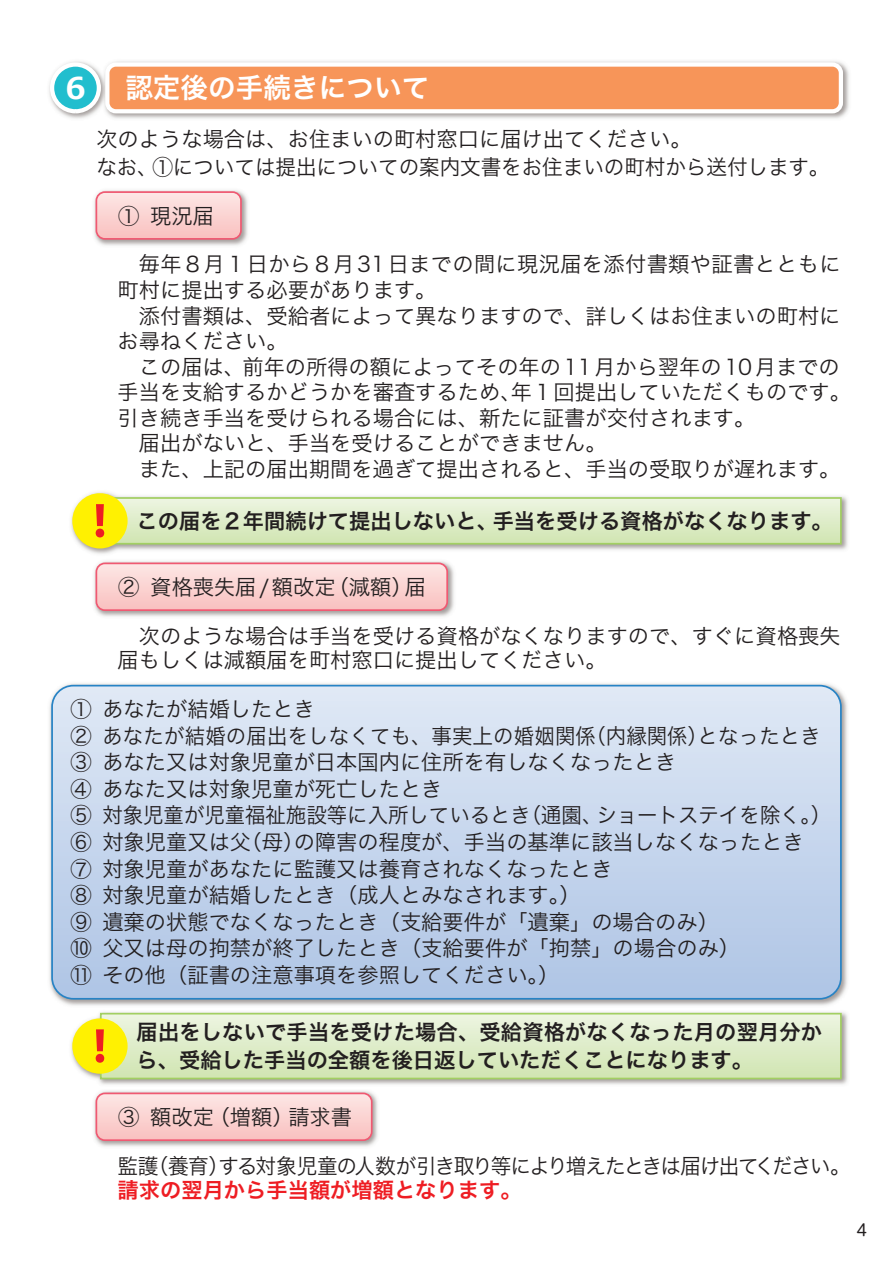
<style>
.page{position:relative;width:893px;height:1263px;background:#fff}
.page>*{position:absolute;margin:0;border:0;box-sizing:border-box;transform-origin:0 0}
.t1{font:700 30px "Meiryo";color:#fff}
.t2{font:27.6px "Hira Kaku Pro W6";color:#fff}
.t3{font:21.3px/25.5px "Hira Kaku Pro W3";color:#231f20}
.t4{font:21.3px/27.6px "Hira Kaku Pro W6";color:#231f20}
.t5{font:21.3px "Hira Kaku Pro W3";color:#231f20;scale:.96 1}
.t6{font:21.3px "Hira Kaku Pro W3";letter-spacing:-.075em;color:#231f20}
.t7{font:21.3px "Hira Kaku Pro W6";color:#ee1d23}
.t8{font:15.9px "UD Shin M Go Pr 6 N";color:#231f20}
</style>
<div class="page">
<img style="left:49px;top:61px;width:800px;height:58px">
<svg style="left:50px;top:62px;width:51px;height:51px;fill:#21bece"></svg>
<div style="left:107px;top:65px;width:734px;height:46px;background:#f79559;border-radius:9px"></div>
<div style="left:105px;top:62px;width:738px;height:51px;border:4px solid #fff;border-radius:9px"></div>
<img style="left:94px;top:190px;width:154px;height:56px">
<svg style="left:96px;top:192px;width:145px;height:47px;background:#fad3d2"></svg>
<div style="left:96px;top:191px;width:146px;height:49px;border:2px solid #f05972;border-radius:9px"></div>
<img style="left:94px;top:561px;width:360px;height:56px">
<svg style="left:96px;top:563px;width:351px;height:47px;background:#fad3d2"></svg>
<div style="left:96px;top:562px;width:352px;height:49px;border:2px solid #f05972;border-radius:9px"></div>
<img style="left:94px;top:1091px;width:284px;height:56px">
<svg style="left:96px;top:1093px;width:276px;height:47px;background:#fad3d2"></svg>
<div style="left:96px;top:1092px;width:277px;height:49px;border:2px solid #f05972;border-radius:9px"></div>
<img style="left:71px;top:492px;width:777px;height:62px">
<div style="left:101px;top:498px;width:740px;height:46px;background:linear-gradient(to bottom,#edf5e2,#d1e5b2)"></div>
<div style="left:100px;top:497px;width:742px;height:47px;border:2px solid #a2cf62"></div>
<div style="left:72px;top:493px;width:56px;height:55px;background:#fff101;border-radius:50%"></div>
<svg style="left:96px;top:504px;width:8px;height:33px"></svg>
<img style="left:71px;top:1012px;width:777px;height:73px">
<div style="left:101px;top:1014px;width:740px;height:64px;background:linear-gradient(to bottom,#edf5e1,#d1e5b3)"></div>
<div style="left:100px;top:1013px;width:742px;height:66px;border:2px solid #a2cf62"></div>
<div style="left:72px;top:1018px;width:56px;height:56px;background:#fff101;border-radius:50%"></div>
<svg style="left:96px;top:1029px;width:8px;height:34px"></svg>
<img style="left:49px;top:683px;width:798px;height:323px">
<svg style="left:52px;top:686px;width:789px;height:313px;background:#c6d6ed"></svg>
<div style="left:51px;top:685px;width:791px;height:315px;border:2px solid #2783c5;border-radius:21px"></div>
<h1 class="t1" style="left:66px;top:67px;width:22px">6</h1>
<p class="t2" style="left:125px;top:63px;width:306px">認定後の手続きについて</p>
<p class="t3" style="left:96px;top:124px;width:735px;line-height:27.6px">次のような場合は、お住まいの町村窓口に届け出てください。<br>なお、①については提出についての案内文書をお住まいの町村から送付します。</p>
<p class="t3" style="left:118px;top:201px;width:23px">①</p>
<p class="t3" style="left:150px;top:201px;width:65px">現況届</p>
<p class="t3" style="left:118px;top:250px;width:724px;text-indent:21px">毎年８月１日から８月31日までの間に現況届を添付書類や証書とともに町村に提出する必要があります。<br>　添付書類は、受給者によって異なりますので、詳しくはお住まいの町村にお尋ねください。</p>
<p class="t3" style="left:118px;top:352px;width:735px;text-indent:21px">この届は、前年の所得の額によってその年の11月から翌年の10月までの手当を支給するかどうかを審査するため年、１回提出していただくものです。引き続き手当を受けられる場合には、新たに証書が交付されます。<br>　届出がないと、手当を受けることができません。<br>　また、上記の届出期間を過ぎて提出されると、手当の受取りが遅れます。</p>
<p class="t4" style="left:137px;top:506px;width:363px">この届を２年間続けて提出しないと、</p>
<p class="t4" style="left:493px;top:506px;width:342px">手当を受ける資格がなくなります。</p>
<p class="t3" style="left:118px;top:573px;width:23px">②</p>
<p class="t3" style="left:150px;top:573px;width:187px">資格喪失届/ 額改定</p>
<p class="t3" style="left:328px;top:573px;width:87px">（減額）</p>
<p class="t3" style="left:405px;top:573px;width:23px">届</p>
<p class="t3" style="left:118px;top:622px;width:724px;line-height:24.5px;text-indent:21px">次のような場合は手当を受ける資格がなくなりますので、すぐに資格喪失届もしくは減額届を町村窓口に提出してください。</p>
<p class="t3" style="left:70px;top:695px;width:23px">①</p>
<p class="t3" style="left:102px;top:695px;width:214px">あなたが結婚したとき</p>
<p class="t3" style="left:70px;top:721px;width:23px">②</p>
<p class="t5" style="left:102px;top:717px;width:515px">あなたが結婚の届出をしなくても、事実上の婚姻関係</p>
<p class="t5" style="left:586px;top:717px;width:129px">（内縁関係）</p>
<p class="t5" style="left:698px;top:717px;width:130px">となったとき</p>
<p class="t3" style="left:70px;top:748px;width:23px">③</p>
<p class="t3" style="left:102px;top:748px;width:576px">あなた又は対象児童が日本国内に住所を有しなくなったとき</p>
<p class="t3" style="left:70px;top:775px;width:23px">④</p>
<p class="t3" style="left:102px;top:775px;width:342px">あなた又は対象児童が死亡したとき</p>
<p class="t3" style="left:70px;top:801px;width:23px">⑤</p>
<p class="t5" style="left:102px;top:796px;width:448px">対象児童が児童福祉施設等に入所しているとき</p>
<p class="t5" style="left:521px;top:796px;width:87px">（通園、</p>
<p class="t5" style="left:596px;top:796px;width:246px">ショートステイを除く (。</p>
<p class="t3" style="left:70px;top:828px;width:23px">⑥</p>
<p class="t3" style="left:102px;top:828px;width:150px">対象児童又は父</p>
<p class="t3" style="left:294px;top:828px;width:512px">の障害の程度が、手当の基準に該当しなくなったとき</p>
<p class="t3" style="left:241px;top:828px;width:65px">（母）</p>
<p class="t3" style="left:70px;top:854px;width:23px">⑦</p>
<p class="t3" style="left:102px;top:854px;width:512px">対象児童があなたに監護又は養育されなくなったとき</p>
<p class="t3" style="left:70px;top:881px;width:23px">⑧</p>
<p class="t3" style="left:102px;top:881px;width:480px">対象児童が結婚したとき（成人とみなされます (。</p>
<p class="t3" style="left:70px;top:907px;width:23px">⑨</p>
<p class="t3" style="left:102px;top:907px;width:618px">遺棄の状態でなくなったとき（支給要件が「遺棄」の場合のみ(</p>
<p class="t3" style="left:70px;top:934px;width:23px">⑩</p>
<p class="t3" style="left:102px;top:934px;width:639px">父又は母の拘禁が終了したとき（支給要件が「拘禁」の場合のみ(</p>
<p class="t3" style="left:70px;top:961px;width:23px">⑪</p>
<p class="t3" style="left:102px;top:961px;width:459px">その他（証書の注意事項を参照してください (。</p>
<p class="t4" style="left:137px;top:1018px;width:687px">届出をしないで手当を受けた場合、受給資格がなくなった月の翌月分から、受給した手当の全額を後日返していただくことになります。</p>
<p class="t3" style="left:118px;top:1102px;width:23px">③</p>
<p class="t3" style="left:150px;top:1102px;width:65px">額改定</p>
<p class="t3" style="left:209px;top:1102px;width:87px">（増額）</p>
<p class="t3" style="left:288px;top:1102px;width:65px">請求書</p>
<p class="t3" style="left:148px;top:1151px;width:83px">（養育）</p>
<p class="t6" style="left:218px;top:1147px;width:634px">する対象児童の人数が引き取り等により増えたときは届け出てください。</p>
<p class="t3" style="left:118px;top:1151px;width:42px">監護</p>
<p class="t7" style="left:118px;top:1171px;width:405px">請求の翌月から手当額が増額となります。</p>
<p class="t8" style="left:856px;top:1216px;width:12px">4</p>
</div>
